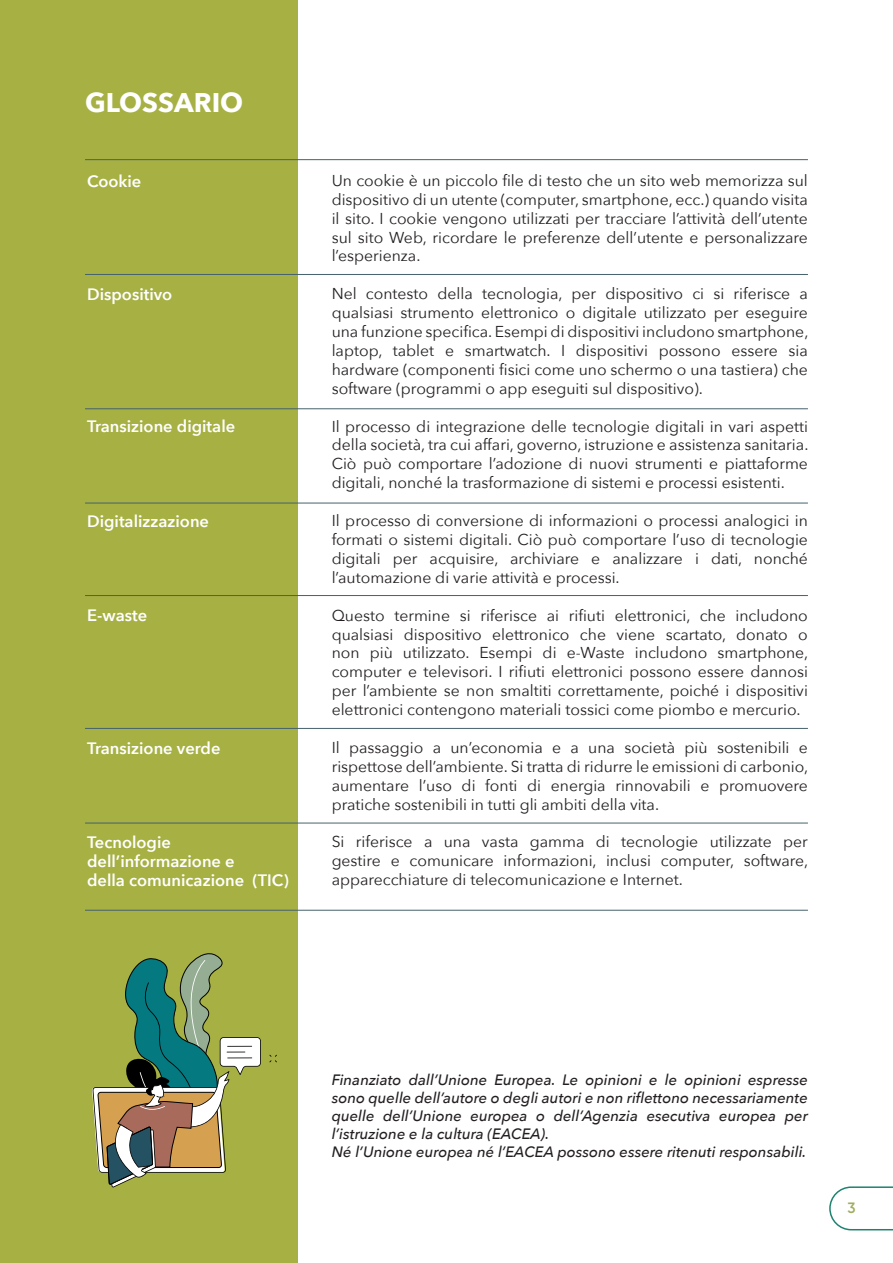
<style>
.page{position:relative;width:893px;height:1263px;background:#fff}
.page>*{position:absolute;margin:0;border:0;box-sizing:border-box;transform-origin:0 0}
.t1{font:700 27px "Avenir Next";color:#fff}
.t2{font:600 16.5px/18.9px "Avenir Next";color:#fff}
.t3{font:15.75px/18.9px "Avenir Next";color:#231f20;text-align:justify}
.t4{font:italic 500 15px/18px "Avenir Next";color:#231f20}
.t5{font:600 15px "Gilroy";color:#a1ad5f}
</style>
<div class="page">
<svg style="left:829px;top:1186px;width:64px;height:44px"></svg>
<div style="left:0;top:0;width:298px;height:1263px;background:#a6b043"></div>
<svg style="left:269px;top:1055px;width:8px;height:7px"></svg>
<svg style="left:92px;top:953px;width:169px;height:234px"></svg>
<hr style="left:85px;top:274px;width:723px;height:1px;background:#45626c">
<hr style="left:85px;top:408px;width:723px;height:1px;background:#45626c">
<hr style="left:85px;top:503px;width:723px;height:1px;background:#45626c">
<hr style="left:85px;top:595px;width:723px;height:1px;background:#45626c">
<hr style="left:85px;top:728px;width:723px;height:1px;background:#45626c">
<hr style="left:85px;top:823px;width:723px;height:1px;background:#45626c">
<hr style="left:85px;top:910px;width:723px;height:1px;background:#45626c">
<hr style="left:85px;top:159px;width:723px;height:1px;background:#45626c">
<h1 class="t1" style="left:85px;top:79px;width:160px">GLOSSARIO</h1>
<p class="t2" style="left:87px;top:171px;width:56px">Cookie</p>
<p class="t2" style="left:87px;top:284px;width:87px">Dispositivo</p>
<p class="t2" style="left:87px;top:417px;width:150px">Transizione digitale</p>
<p class="t2" style="left:87px;top:511px;width:123px">Digitalizzazione</p>
<p class="t2" style="left:87px;top:606px;width:62px">E-waste</p>
<p class="t2" style="left:87px;top:738px;width:135px">Transizione verde</p>
<p class="t2" style="left:87px;top:832px;width:203px">Tecnologie dell’informazione e<br>della comunicazione (TIC)</p>
<p class="t3" style="left:332px;top:170px;width:478px">Un cookie è un piccolo file di testo che un sito web memorizza sul dispositivo di un utente (computer, smartphone, ecc.) quando visita il sito. I cookie vengono utilizzati per tracciare l’attività dell’utente sul sito Web, ricordare le preferenze dell’utente e personalizzare l’esperienza.</p>
<p class="t3" style="left:332px;top:284px;width:478px">Nel contesto della tecnologia, per dispositivo ci si riferisce a qualsiasi strumento elettronico o digitale utilizzato per eseguire una funzione specifica. Esempi di dispositivi includono smartphone, laptop, tablet e smartwatch. I dispositivi possono essere sia hardware (componenti fisici come uno schermo o una tastiera) che software (programmi o app eseguiti sul dispositivo).</p>
<p class="t3" style="left:332px;top:416px;width:478px">Il processo di integrazione delle tecnologie digitali in vari aspetti della società, tra cui affari, governo, istruzione e assistenza sanitaria.<br>Ciò può comportare l’adozione di nuovi strumenti e piattaforme digitali, nonché la trasformazione di sistemi e processi esistenti.</p>
<p class="t3" style="left:332px;top:510px;width:478px">Il processo di conversione di informazioni o processi analogici in formati o sistemi digitali. Ciò può comportare l’uso di tecnologie digitali per acquisire, archiviare e analizzare i dati, nonché l’automazione di varie attività e processi.</p>
<p class="t3" style="left:332px;top:605px;width:478px">Questo termine si riferisce ai rifiuti elettronici, che includono qualsiasi dispositivo elettronico che viene scartato, donato o non più utilizzato. Esempi di e-Waste includono smartphone, computer e televisori. I rifiuti elettronici possono essere dannosi per l’ambiente se non smaltiti correttamente, poiché i dispositivi elettronici contengono materiali tossici come piombo e mercurio.</p>
<p class="t3" style="left:332px;top:737px;width:478px">Il passaggio a un’economia e a una società più sostenibili e rispettose dell’ambiente. Si tratta di ridurre le emissioni di carbonio, aumentare l’uso di fonti di energia rinnovabili e promuovere pratiche sostenibili in tutti gli ambiti della vita.</p>
<p class="t3" style="left:332px;top:832px;width:478px">Si riferisce a una vasta gamma di tecnologie utilizzate per gestire e comunicare informazioni, inclusi computer, software, apparecchiature di telecomunicazione e Internet.</p>
<p class="t4" style="left:332px;top:1070px;width:478px">Finanziato dall’Unione Europea. Le opinioni e le opinioni espresse sono quelle dell’autore o degli autori e non riflettono necessariamente quelle dell’Unione europea o dell’Agenzia esecutiva europea per l’istruzione e la cultura (EACEA).<br>Né l’Unione europea né l’EACEA possono essere ritenuti responsabili.</p>
<p class="t5" style="left:848px;top:1198px;width:10px">3</p>
</div>
